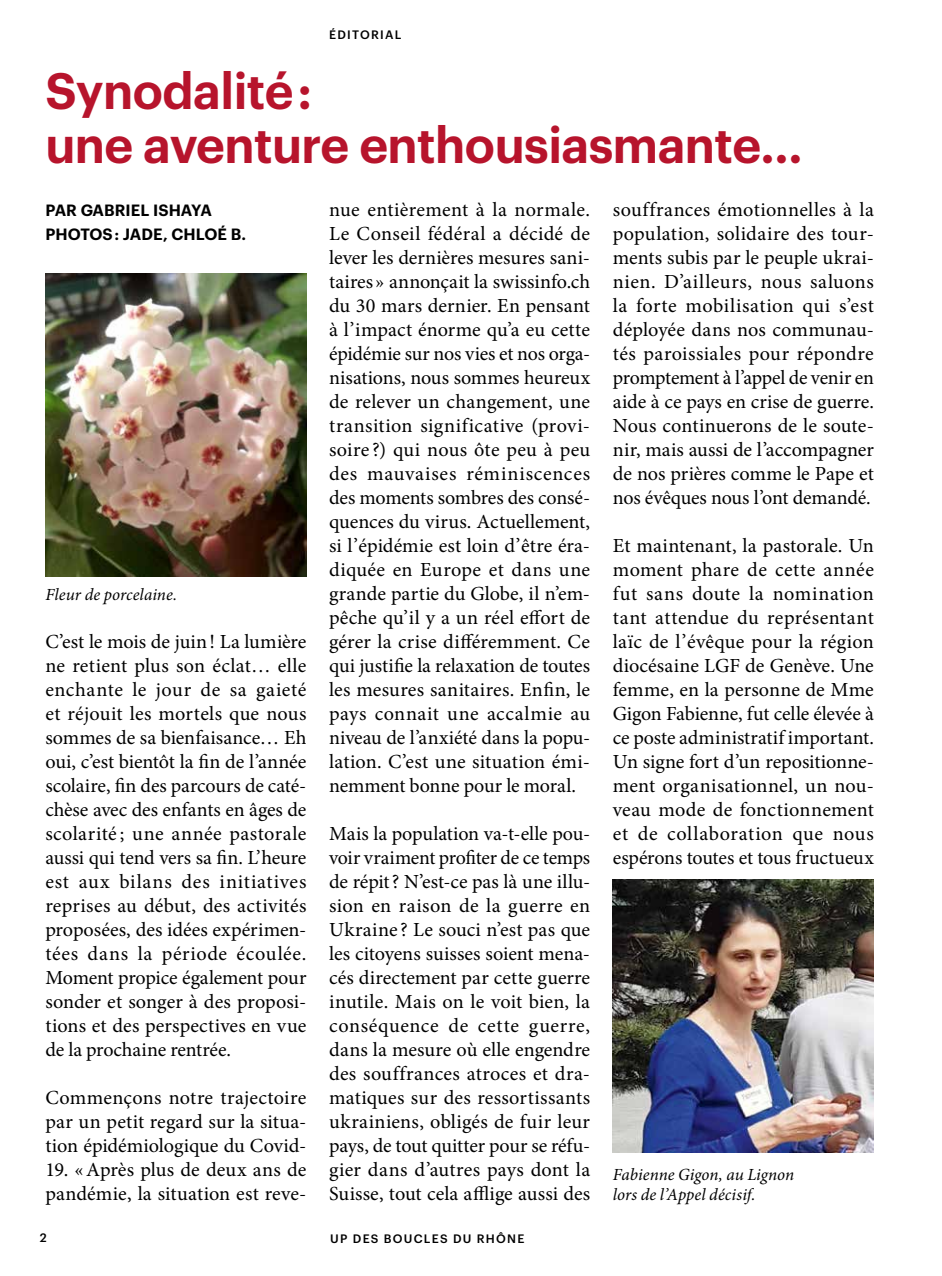
<style>
.page{position:relative;width:942px;height:1276px;background:#fff}
.page>*{position:absolute;margin:0;border:0;box-sizing:border-box;transform-origin:0 0}
.t1{font:600 50px/54px "Graphik";letter-spacing:-.01em;color:#b7142c}
.t2{font:20px/24px "Minion Pro";color:#000;text-align:justify}
.t3{font:italic 17px/20px "Minion Pro";color:#000}
.t4{font:600 16px/24px "Graphik";letter-spacing:.005em;color:#000}
.t5{font:500 12px "Graphik";letter-spacing:.105em;color:#000}
</style>
<div class="page">
<img style="left:45px;top:274px;width:261px;height:302px">
<img style="left:612px;top:879px;width:261px;height:273px">
<p class="t5" style="left:329px;top:26px;width:74px">ÉDITORIAL</p>
<h1 class="t1" style="left:45px;top:60px;width:758px">Synodalité :<br>une aventure enthousiasmante…</h1>
<p class="t4" style="left:45px;top:197px;width:202px">PAR GABRIEL ISHAYA<br>PHOTOS : JADE, CHLOÉ B.</p>
<p class="t3" style="left:45px;top:585px;width:133px">Fleur de porcelaine.</p>
<p class="t2" style="left:45px;top:630px;width:262px">C’est le mois de juin! La lumière ne retient plus son éclat… elle enchante le jour de sa gaieté et réjouit les mortels que nous sommes de sa bienfaisance… Eh oui, c’est bientôt la fin de l’année scolaire, fin des parcours de caté&shy;chèse avec des enfants en âges de scolarité ; une année pastorale aussi qui tend vers sa fin. L’heure est aux bilans des initiatives reprises au début, des activités proposées, des idées expérimen&shy;tées dans la période écoulée.<br>Moment propice également pour sonder et songer à des proposi&shy;tions et des perspectives en vue de la prochaine rentrée.</p>
<p class="t2" style="left:45px;top:1086px;width:262px">Commençons notre trajectoire par un petit regard sur la situa&shy;tion épidémiologique du Covid-</p>
<p class="t2" style="left:45px;top:1158px;width:262px">19. «Après plus de deux ans de pandémie, la situation est reve-</p>
<p class="t2" style="left:329px;top:198px;width:262px">nue entièrement à la normale.<br>Le Conseil fédéral a décidé de lever les dernières mesures sani&shy;taires» annonçait la swissinfo.ch du 30 mars dernier. En pensant à l’impact énorme qu’a eu cette épidémie sur nos vies et nos orga&shy;nisations, nous sommes heureux de relever un changement, une transition significative (provi&shy;soire ?) qui nous ôte peu à peu des mauvaises réminiscences des moments sombres des consé&shy;quences du virus. Actuellement, si l’épidémie est loin d’être éra&shy;diquée en Europe et dans une grande partie du Globe, il n’em&shy;pêche qu’il y a un réel effort de gérer la crise différemment. Ce qui justifie la relaxation de toutes les mesures sanitaires. Enfin, le pays connait une accalmie au niveau de l’anxiété dans la popu&shy;lation. C’est une situation émi&shy;nemment bonne pour le moral.</p>
<p class="t2" style="left:329px;top:822px;width:262px">Mais la population va-t-elle pou&shy;voir vraiment profiter de ce temps de répit? N’est-ce pas là une illu&shy;sion en raison de la guerre en Ukraine ? Le souci n’est pas que les citoyens suisses soient mena&shy;cés directement par cette guerre inutile. Mais on le voit bien, la conséquence de cette guerre, dans la mesure où elle engendre des souffrances atroces et dra&shy;matiques sur des ressortissants ukrainiens, obligés de fuir leur pays, de tout quitter pour se réfu&shy;gier dans d’autres pays dont la Suisse, tout cela afflige aussi des</p>
<p class="t5" style="left:40px;top:1228px;width:8px">2</p>
<p class="t5" style="left:330px;top:1229px;width:196px">UP DES BOUCLES DU RHÔNE</p>
<p class="t2" style="left:612px;top:198px;width:262px">souffrances émotionnelles à la population, solidaire des tour&shy;ments subis par le peuple ukrai&shy;nien. D’ailleurs, nous saluons la forte mobilisation qui s’est déployée dans nos communau&shy;tés paroissiales pour répondre promptement à l’appel de venir en aide à ce pays en crise de guerre.<br>Nous continuerons de le soute&shy;nir, mais aussi de l’accompagner de nos prières comme le Pape et nos évêques nous l’ont demandé.</p>
<p class="t2" style="left:612px;top:534px;width:262px">Et maintenant, la pastorale. Un moment phare de cette année fut sans doute la nomination tant attendue du représentant laïc de l’évêque pour la région diocésaine LGF de Genève. Une femme, en la personne de Mme Gigon Fabienne, fut celle élevée à ce poste administratif important.<br>Un signe fort d’un repositionne&shy;ment organisationnel, un nou&shy;veau mode de fonctionnement et de collaboration que nous espérons toutes et tous fructueux</p>
<p class="t3" style="left:612px;top:1164px;width:183px">Fabienne Gigon, au Lignon lors de l’Appel décisif.</p>
</div>
